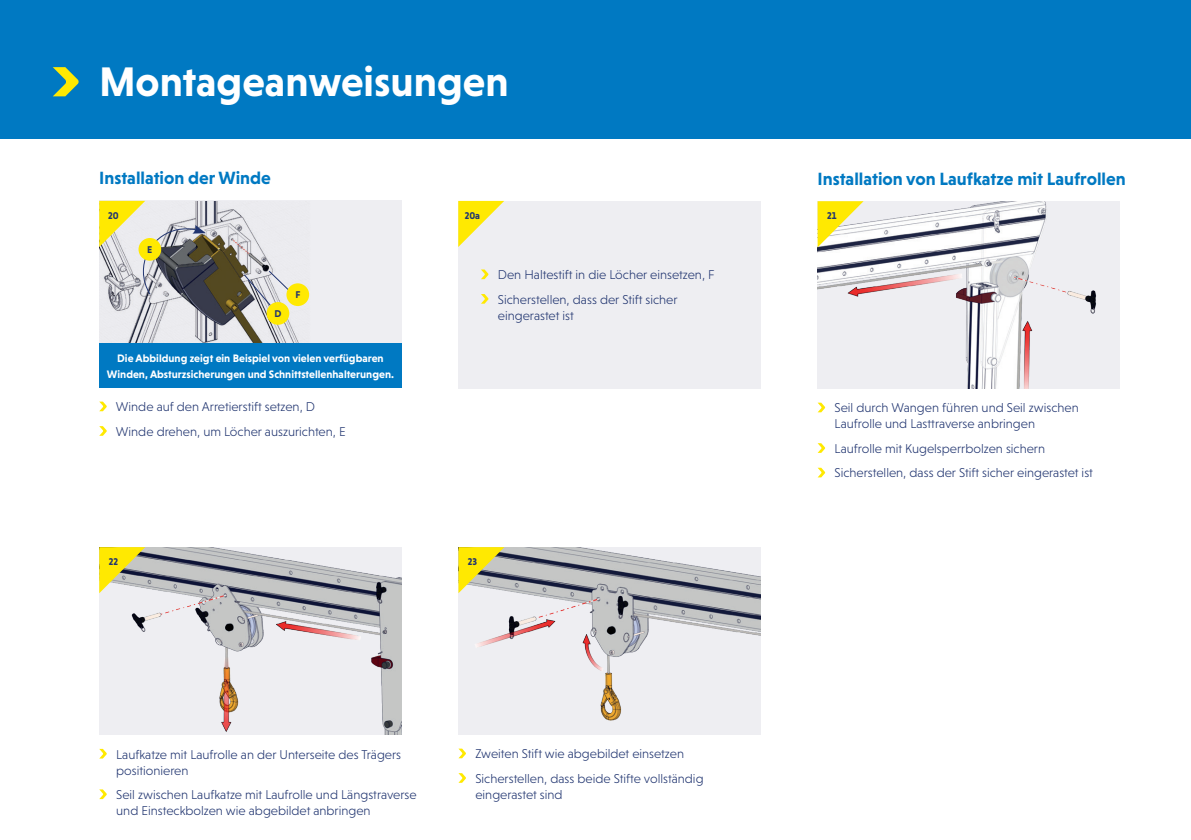
<style>
.page{position:relative;width:1191px;height:840px;background:#fff}
.page>*{position:absolute;margin:0;border:0;box-sizing:border-box;transform-origin:0 0}
.t1{font:700 42px "Niveau Grotesk";color:#fff}
.t2{font:700 18px "Niveau Grotesk";color:#0079c2}
.Assembly_Bullets{font:300 13px/16px "Niveau Grotesk";color:#213570}
.Assembly_NB{font:700 11px/15px "Niveau Grotesk";color:#fff;text-align:center}
.t3{font:700 10px "Niveau Grotesk";color:#213570}
</style>
<div class="page">
<div style="left:0;top:0;width:1191px;height:138px;background:#0079c2"></div>
<img style="left:99px;top:201px;width:303px;height:142px">
<svg style="left:243px;top:269px;width:48px;height:40px"></svg>
<div style="left:286px;top:283px;width:23px;height:23px;background:#ffe901;border-radius:50%"></div>
<div style="left:267px;top:302px;width:22px;height:22px;background:#ffe901;border-radius:50%"></div>
<div style="left:458px;top:201px;width:303px;height:187px;background:#eeeef2"></div>
<svg style="left:481px;top:269px;width:7px;height:10px"></svg>
<svg style="left:481px;top:294px;width:7px;height:9px"></svg>
<img style="left:817px;top:201px;width:303px;height:187px">
<img style="left:99px;top:547px;width:303px;height:186px">
<img style="left:458px;top:547px;width:303px;height:186px">
<svg style="left:53px;top:67px;width:26px;height:29px"></svg>
<svg style="left:99px;top:401px;width:8px;height:10px"></svg>
<svg style="left:99px;top:426px;width:8px;height:9px"></svg>
<div style="left:99px;top:343px;width:303px;height:44px;background:#0079c2"></div>
<svg style="left:817px;top:402px;width:8px;height:10px"></svg>
<svg style="left:817px;top:443px;width:8px;height:9px"></svg>
<svg style="left:817px;top:467px;width:8px;height:10px"></svg>
<svg style="left:99px;top:748px;width:8px;height:10px"></svg>
<svg style="left:99px;top:789px;width:8px;height:9px"></svg>
<svg style="left:458px;top:748px;width:8px;height:9px"></svg>
<svg style="left:458px;top:773px;width:8px;height:9px"></svg>
<svg style="left:99px;top:201px;width:107px;height:94px"></svg>
<svg style="left:458px;top:201px;width:46px;height:46px"></svg>
<svg style="left:817px;top:201px;width:46px;height:46px"></svg>
<svg style="left:99px;top:547px;width:46px;height:46px"></svg>
<svg style="left:458px;top:547px;width:46px;height:46px"></svg>
<p class="t1" style="left:99px;top:57px;width:411px">Montageanweisungen</p>
<p class="t2" style="left:99px;top:168px;width:173px">Installation der Winde</p>
<p class="t2" style="left:817px;top:168px;width:309px">Installation von Laufkatze mit Laufrollen</p>
<p class="t3" style="left:108px;top:209px;width:12px">20</p>
<p class="t3" style="left:465px;top:209px;width:17px">20a</p>
<p class="t3" style="left:827px;top:210px;width:11px">21</p>
<p class="t3" style="left:147px;top:244px;width:7px">E</p>
<p class="t3" style="left:274px;top:308px;width:8px">D</p>
<p class="t3" style="left:295px;top:289px;width:7px">F</p>
<p class="Assembly_NB" style="left:107px;top:351px;width:288px">Die Abbildung zeigt ein Beispiel von vielen verfügbaren<br>Winden, Absturzsicherungen und Schnittstellenhalterungen.</p>
<p class="Assembly_Bullets" style="left:116px;top:398px;width:201px">Winde auf den Arretierstift setzen, D</p>
<p class="Assembly_Bullets" style="left:116px;top:423px;width:231px">Winde drehen, um Löcher auszurichten, E</p>
<p class="Assembly_Bullets" style="left:498px;top:266px;width:218px">Den Haltestift in die Löcher einsetzen, F</p>
<p class="Assembly_Bullets" style="left:498px;top:291px;width:181px">Sicherstellen, dass der Stift sicher eingerastet ist</p>
<p class="t3" style="left:109px;top:555px;width:11px">22</p>
<p class="t3" style="left:468px;top:555px;width:11px">23</p>
<p class="Assembly_Bullets" style="left:116px;top:745px;width:286px">Laufkatze mit Laufrolle an der Unterseite des Trägers positionieren</p>
<p class="Assembly_Bullets" style="left:116px;top:786px;width:302px">Seil zwischen Laufkatze mit Laufrolle und Längstraverse und Einsteckbolzen wie abgebildet anbringen</p>
<p class="Assembly_Bullets" style="left:475px;top:745px;width:210px">Zweiten Stift wie abgebildet einsetzen</p>
<p class="Assembly_Bullets" style="left:475px;top:769px;width:230px">Sicherstellen, dass beide Stifte vollständig eingerastet sind</p>
<p class="Assembly_Bullets" style="left:834px;top:399px;width:246px">Seil durch Wangen führen und Seil zwischen<br>Laufrolle und Lasttraverse anbringen</p>
<p class="Assembly_Bullets" style="left:834px;top:440px;width:212px">Laufrolle mit Kugelsperrbolzen sichern</p>
<p class="Assembly_Bullets" style="left:834px;top:464px;width:260px">Sicherstellen, dass der Stift sicher eingerastet ist</p>
</div>
